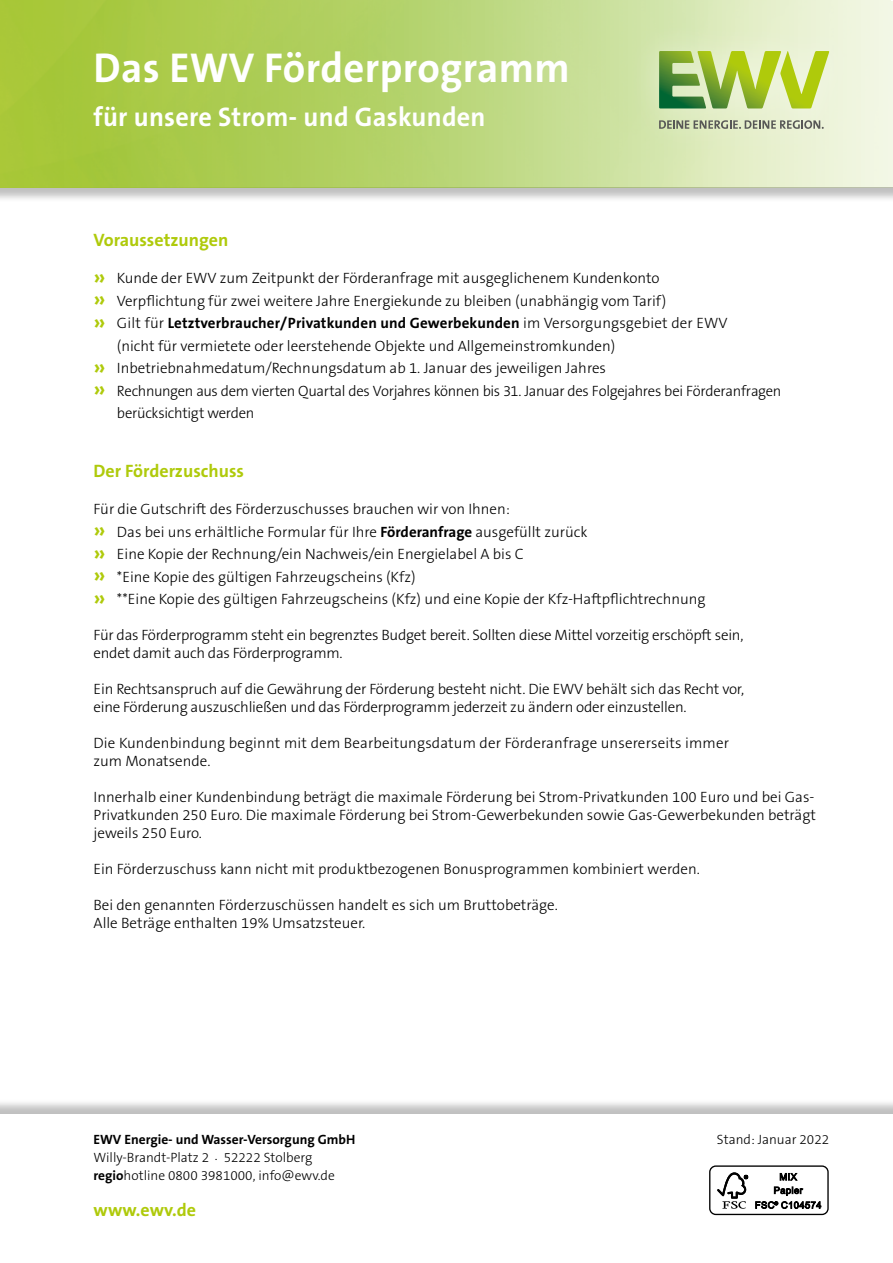
<style>
.page{position:relative;width:893px;height:1263px;background:#fff}
.page>*{position:absolute;margin:0;border:0;box-sizing:border-box;transform-origin:0 0}
.t1{font:700 42px "The Sans B7";letter-spacing:.01em;color:#fff}
.t2{font:700 27px "The Sans B7";letter-spacing:.01em;color:#fff}
.t3{font:700 18px "The Sans B7";color:#afca0b}
.t4{font:300 15px/18px "The Sans B3";color:#000}
.t5{font:300 15px "The Sans B3";letter-spacing:-.025em;color:#000}
.t6{font:700 15px "The Sans B7";letter-spacing:.01em;color:#000}
.t7{font:300 15px "The Sans B3";letter-spacing:-.02em;color:#000}
.t8{font:300 13.5px/18px "The Sans B3";color:#000}
.t9{font:700 13.5px "The Sans B7";color:#000}
.s1{font-family:"The Sans B7";font-weight:700;font-size:22.5px;color:#afca0b}
.s2{font-size:22.5px;color:#afca0b}
.s3{font-family:"The Sans B3";font-weight:300}
.s4{font-family:"The Sans B7";font-weight:700}
</style>
<div class="page">
<div style="left:0;top:1098px;width:893px;height:165px;background:#000;opacity:.25"></div>
<div style="left:0;top:1114px;width:893px;height:149px;background:#fff"></div>
<div style="left:0;top:0;width:893px;height:203px;background:#000;opacity:.25"></div>
<img style="left:0;top:0;width:893px;height:187px">
<div style="left:709px;top:1165px;width:120px;height:50px;border:1px solid #000;border-radius:6px"></div>
<svg style="left:717px;top:1172px;width:31px;height:37px"></svg>
<svg style="left:755px;top:1173px;width:66px;height:36px"></svg>
<div style="left:629px;top:21px;width:228px;height:138px;background:#fff;opacity:.48"></div>
<svg style="left:659px;top:120px;width:165px;height:9px"></svg>
<svg style="left:659px;top:51px;width:170px;height:57px;background:#abc766"></svg>
<h1 class="t1" style="left:94px;top:46px;width:478px">Das EWV Förderprogramm</h1>
<h2 class="t2" style="left:94px;top:103px;width:393px">für unsere Strom- und Gaskunden</h2>
<p class="t3" style="left:94px;top:230px;width:136px">Voraussetzungen</p>
<p class="t4" style="left:94px;top:267px;width:574px;line-height:22.5px"><span class="s1">»</span> Kunde der EWV zum Zeitpunkt der Förderanfrage mit ausgeglichenem Kundenkonto <span class="s1">»</span> Verpflichtung für zwei weitere Jahre Energiekunde zu bleiben (unabhängig vom Tarif)</p>
<p class="t6" style="left:94px;top:315px;width:636px"><span class="s2">»</span> <span class="s3">Gilt für</span> Letztverbraucher/Privatkunden und Gewerbekunden <span class="s3">im Versorgungsgebiet der EWV</span></p>
<p class="t4" style="left:117px;top:337px;width:500px">(nicht für vermietete oder leerstehende Objekte und Allgemeinstromkunden)</p>
<p class="t4" style="left:94px;top:360px;width:514px"><span class="s1">»</span> Inbetriebnahmedatum/Rechnungsdatum ab 1. Januar des jeweiligen Jahres</p>
<p class="t5" style="left:94px;top:383px;width:689px"><span class="s1">»</span> Rechnungen aus dem vierten Quartal des Vorjahres können bis 31. Januar des Folgejahres bei Förderanfragen</p>
<p class="t7" style="left:117px;top:405px;width:139px">berücksichtigt werden</p>
<p class="t3" style="left:94px;top:461px;width:152px">Der Förderzuschuss</p>
<p class="t4" style="left:94px;top:498px;width:613px;line-height:22.5px">Für die Gutschrift des Förderzuschusses brauchen wir von Ihnen:<br><span class="s1">»</span> Das bei uns erhältliche Formular für Ihre <span class="s4">Förderanfrage</span> ausgefüllt zurück<br><span class="s1">»</span> Eine Kopie der Rechnung/ein Nachweis/ein Energielabel A bis C<br><span class="s1">»</span> *Eine Kopie des gültigen Fahrzeugscheins (Kfz)<br><span class="s1">»</span> **Eine Kopie des gültigen Fahrzeugscheins (Kfz) und eine Kopie der Kfz-Haftpflichtrechnung</p>
<p class="t4" style="left:94px;top:627px;width:651px">Für das Förderprogramm steht ein begrenztes Budget bereit. Sollten diese Mittel vorzeitig erschöpft sein, endet damit auch das Förderprogramm.</p>
<p class="t4" style="left:94px;top:681px;width:652px">Ein Rechtsanspruch auf die Gewährung der Förderung besteht nicht. Die EWV behält sich das Recht vor, eine Förderung auszuschließen und das Förderprogramm jederzeit zu ändern oder einzustellen.</p>
<p class="t4" style="left:94px;top:735px;width:637px">Die Kundenbindung beginnt mit dem Bearbeitungsdatum der Förderanfrage unsererseits immer zum Monatsende.</p>
<p class="t4" style="left:94px;top:789px;width:724px;text-align:justify">Innerhalb einer Kundenbindung beträgt die maximale Förderung bei Strom-Privatkunden 100 Euro und bei Gas-Privatkunden 250 Euro. Die maximale Förderung bei Strom-Gewerbekunden sowie Gas-Gewerbekunden beträgt jeweils 250 Euro.</p>
<p class="t4" style="left:94px;top:861px;width:608px">Ein Förderzuschuss kann nicht mit produktbezogenen Bonusprogrammen kombiniert werden.</p>
<p class="t4" style="left:94px;top:897px;width:466px">Bei den genannten Förderzuschüssen handelt es sich um Bruttobeträge.<br>Alle Beträge enthalten 19% Umsatzsteuer.</p>
<p class="t9" style="left:94px;top:1132px;width:263px">EWV Energie- und Wasser-Versorgung GmbH</p>
<p class="t8" style="left:94px;top:1149px;width:243px">Willy-Brandt-Platz 2 . 52222 Stolberg <span class="s4">regio</span>hotline 0800 3981000, info@ewv.de</p>
<p class="t3" style="left:94px;top:1200px;width:104px">www.ewv.de</p>
<p class="t8" style="left:717px;top:1131px;width:114px">Stand: Januar 2022</p>
</div>
